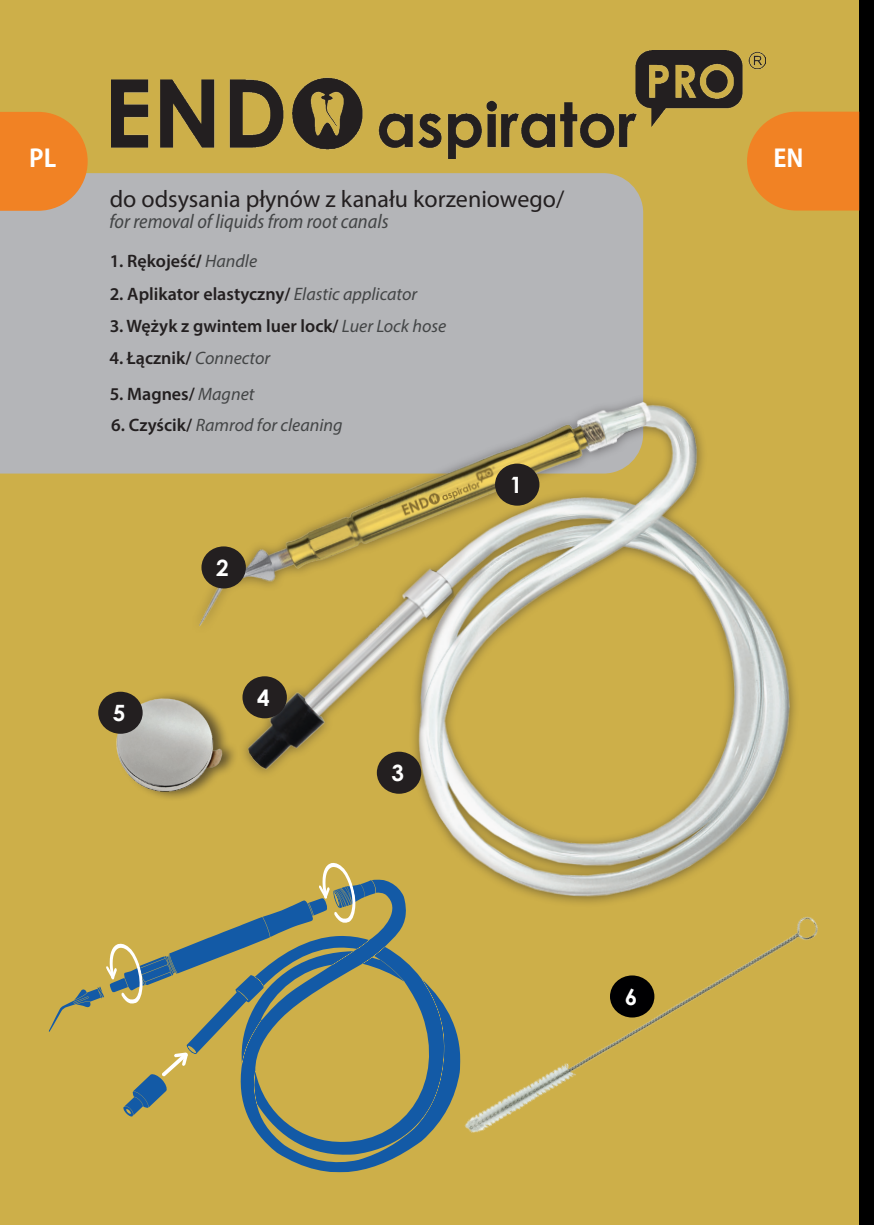
<style>
.page{position:relative;width:874px;height:1225px;background:#fff}
.page>*{position:absolute;margin:0;border:0;box-sizing:border-box;transform-origin:0 0}
.t1{font:24px "Myriad Pro";color:#231f20}
.t2{font:700 24px "Koz Go Pr 6 N";color:#fff}
.t3{font:700 22.4px "Century Gothic";color:#fff}
.t4{font:italic semi-condensed 20px "Myriad Pro";color:#434546}
.t5{font:600 18px "Myriad Pro";color:#231f20}
.t6{font:italic 18px "Myriad Pro";color:#434546}
.s1{font-weight:700}
.s2{font-weight:400;font-style:italic;color:#434546}
.s3{font-weight:600;font-style:normal;color:#231f20}
</style>
<div class="page">
<div style="left:0;top:0;width:858px;height:1225px;background:#cdaf49"></div>
<div style="left:0;top:173px;width:643px;height:300px;background:#b4b5b8"></div>
<div style="left:858px;top:0;width:15px;height:1225px;background:#000"></div>
<img style="left:98px;top:697px;width:56px;height:97px">
<div style="left:98px;top:691px;width:45px;height:43px;background:#231f20;border-radius:50%"></div>
<svg style="left:0;top:112px;width:88px;height:99px;background:#eb872f"></svg>
<img style="left:112px;top:51px;width:652px;height:108px">
<img style="left:154px;top:383px;width:642px;height:486px">
<div style="left:376px;top:751px;width:45px;height:42px;background:#231f20;border-radius:50%"></div>
<div style="left:242px;top:676px;width:45px;height:42px;background:#231f20;border-radius:50%"></div>
<div style="left:201px;top:546px;width:45px;height:42px;background:#231f20;border-radius:50%"></div>
<div style="left:495px;top:463px;width:44px;height:42px;background:#231f20;border-radius:50%"></div>
<svg style="left:746px;top:112px;width:112px;height:98px;background:#ed8627"></svg>
<svg style="left:248px;top:879px;width:153px;height:294px"></svg>
<svg style="left:49px;top:859px;width:327px;height:258px"></svg>
<img style="left:401px;top:869px;width:458px;height:318px">
<div style="left:609px;top:975px;width:45px;height:42px;background:#000002;border-radius:50%"></div>
<p class="t2" style="left:29px;top:145px;width:28px">PL</p>
<p class="t1" style="left:110px;top:184px;width:456px">do odsysania płynów z kanału korzeniowego/</p>
<p class="t4" style="left:109px;top:209px;width:280px">for removal of liquids from root canals</p>
<p class="t5" style="left:110px;top:249px;width:149px">1. Rękojeść<span class="s1">/</span> <span class="s2">Handle</span></p>
<p class="t5" style="left:110px;top:282px;width:309px">2. Aplikator elastyczny/ <span class="s2">Elastic applicator</span></p>
<p class="t5" style="left:110px;top:314px;width:338px">3. Wężyk z gwintem luer lock/ <span class="s2">Luer Lock hose</span></p>
<p class="t5" style="left:109px;top:347px;width:162px">4. Łącznik/ <span class="s2">Connector</span></p>
<p class="t5" style="left:110px;top:383px;width:146px">5. Magnes/ <span class="s2">Magnet</span></p>
<p class="t6" style="left:111px;top:414px;width:233px"><span class="s3">6. Czyścik/</span> Ramrod for cleaning</p>
<p class="t3" style="left:113px;top:696px;width:14px">5</p>
<p class="t3" style="left:216px;top:550px;width:14px">2</p>
<p class="t3" style="left:257px;top:680px;width:14px">4</p>
<p class="t3" style="left:391px;top:756px;width:14px">3</p>
<p class="t3" style="left:509px;top:468px;width:14px">1</p>
<p class="t3" style="left:624px;top:979px;width:14px">6</p>
<p class="t2" style="left:773px;top:145px;width:32px">EN</p>
</div>
